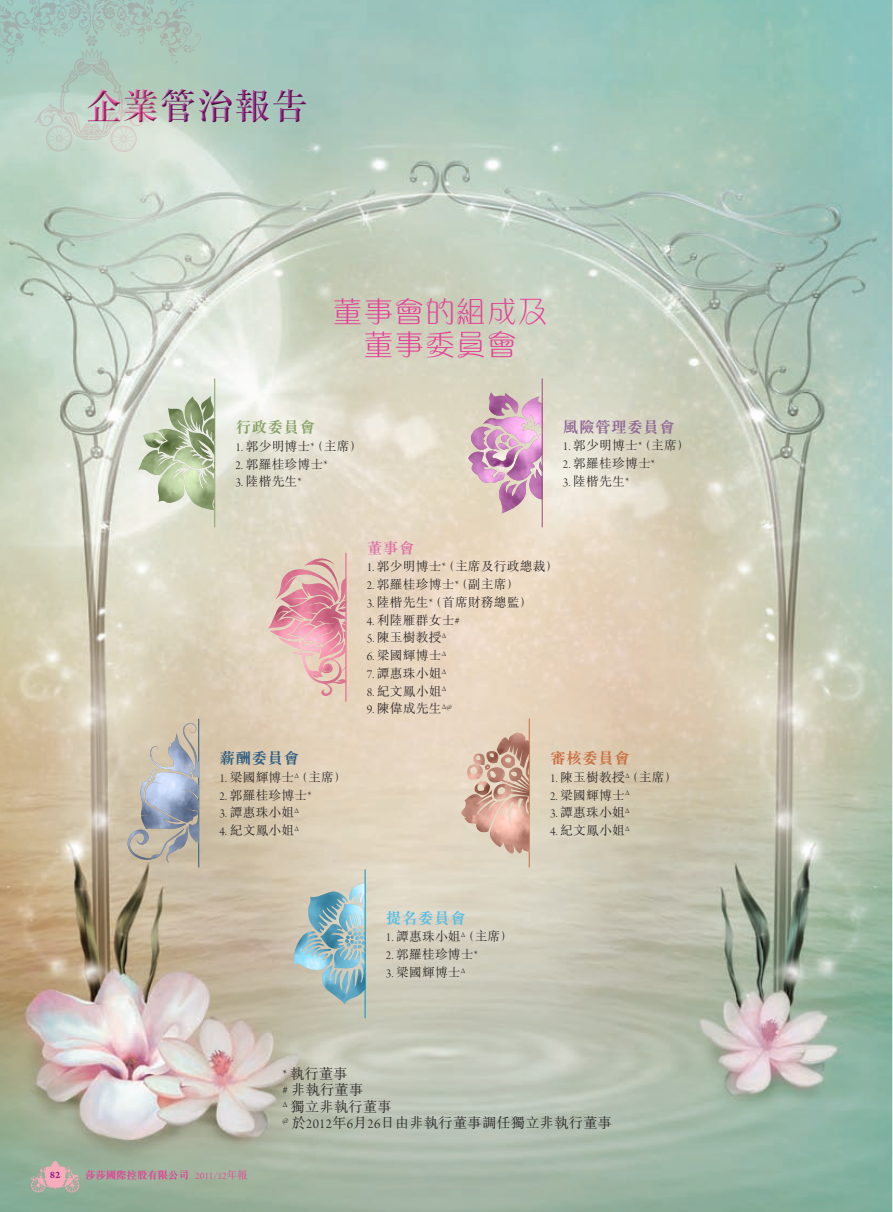
<style>
.page{position:relative;width:893px;height:1212px;background:#fff}
.page>*{position:absolute;margin:0;border:0;box-sizing:border-box;transform-origin:0 0}
.t1{font:700 37.5px "M Sung HK";letter-spacing:-.01em;color:#941b82}
.t2{font:300 30px/33px "M Gentle HK";letter-spacing:.03em;color:#e63d95;text-align:center}
.t3{font:700 15.75px "M Sung HK";letter-spacing:.02em;color:#906795}
.t4{font:700 15.75px "M Sung HK";letter-spacing:.02em;color:#87a267}
.t5{font:700 15.75px "M Sung HK";letter-spacing:.02em;color:#c96d3f}
.t6{font:700 15.75px "M Sung HK";letter-spacing:.02em;color:#2d5c81}
.t7{font:700 15.75px "M Sung HK";letter-spacing:.02em;color:#58bde3}
.t8{font:700 15.75px "M Sung HK";color:#dd75a6}
.t9{font:300 14.25px/16.5px "M Sung HK";letter-spacing:.015em;color:#231f20}
.t10{font:300 12.75px "M Sung HK";letter-spacing:.015em;color:#231f20}
.t11{font:700 10.5px "M Sung HK";letter-spacing:-.01em;color:#e63d95}
.t12{font:700 10.5px "Arno Pro";color:#941b82}
.s1{color:#e63d95}
.s2{font-family:"Arno Pro Light Display";font-weight:400}
.s3{font-weight:300}
</style>
<div class="page">
<img style="left:0;top:0;width:893px;height:1212px">
<div style="left:79px;top:79px;width:646px;height:65px;background:#231f20;opacity:.75"></div>
<svg style="left:0;top:0;width:201px;height:152px;background:#b2cbbf"></svg>
<hr style="left:214px;top:378px;width:1px;height:149px;background:#87a267">
<svg style="left:138px;top:396px;width:78px;height:114px;background:#c7d2b6"></svg>
<img style="left:158px;top:396px;width:57px;height:63px">
<hr style="left:529px;top:719px;width:1px;height:148px;background:#c96d3f">
<svg style="left:461px;top:731px;width:68px;height:123px;background:#ddbaa8"></svg>
<img style="left:466px;top:733px;width:63px;height:69px">
<svg style="left:468px;top:392px;width:74px;height:121px;background:#d6b7ba"></svg>
<img style="left:470px;top:392px;width:72px;height:89px">
<hr style="left:542px;top:378px;width:1px;height:149px;background:#9c4a7c">
<hr style="left:198px;top:719px;width:1px;height:148px;background:#2d5c81">
<svg style="left:122px;top:723px;width:77px;height:140px;background:#beb6a7"></svg>
<img style="left:144px;top:723px;width:55px;height:100px">
<hr style="left:346px;top:553px;width:1px;height:149px;background:#f0588d">
<svg style="left:268px;top:554px;width:79px;height:143px;background:#e7c0b9"></svg>
<img style="left:275px;top:558px;width:71px;height:68px">
<svg style="left:292px;top:883px;width:73px;height:121px;background:#a8bfbd"></svg>
<img style="left:307px;top:883px;width:58px;height:69px">
<hr style="left:365px;top:869px;width:1px;height:149px;background:#0094c2">
<svg style="left:31px;top:1160px;width:48px;height:32px;background:#beada7"></svg>
<h1 class="t1" style="left:85px;top:80px;width:225px"><span class="s1">企業</span>管治報告</h1>
<p class="t2" style="left:333px;top:293px;width:217px">董事會的組成及董事委員會</p>
<p class="t4" style="left:235px;top:416px;width:81px">行政委員會</p>
<p class="t10" style="left:235px;top:437px;width:128px"><span class="s2">1.</span> 郭少明博士<span class="s2">*</span> （主席）</p>
<p class="t10" style="left:235px;top:455px;width:94px"><span class="s2">2.</span> 郭羅桂珍博士<span class="s2">*</span></p>
<p class="t10" style="left:235px;top:473px;width:68px"><span class="s2">3.</span> 陸楷先生<span class="s2">*</span></p>
<p class="t3" style="left:563px;top:416px;width:113px">風險管理委員會</p>
<p class="t10" style="left:563px;top:437px;width:128px"><span class="s2">1.</span> 郭少明博士<span class="s2">*</span> （主席）</p>
<p class="t10" style="left:563px;top:454px;width:94px"><span class="s2">2.</span> 郭羅桂珍博士<span class="s2">*</span></p>
<p class="t10" style="left:563px;top:472px;width:68px"><span class="s2">3.</span> 陸楷先生<span class="s2">*</span></p>
<p class="t8" style="left:367px;top:537px;width:49px">董事會</p>
<p class="t10" style="left:367px;top:558px;width:193px"><span class="s2">1.</span> 郭少明博士<span class="s2">*</span> （主席及行政總裁）</p>
<p class="t10" style="left:367px;top:575px;width:154px"><span class="s2">2.</span> 郭羅桂珍博士<span class="s2">*</span> （副主席）</p>
<p class="t10" style="left:367px;top:593px;width:167px"><span class="s2">3.</span> 陸楷先生<span class="s2">*</span> （首席財務總監）</p>
<p class="t10" style="left:367px;top:611px;width:95px"><span class="s2">4.</span> 利陸雁群女士<span class="s2">#</span></p>
<p class="t10" style="left:367px;top:629px;width:81px"><span class="s2">5.</span> 陳玉樹教授<sup>Δ</sup></p>
<p class="t10" style="left:367px;top:646px;width:81px"><span class="s2">6.</span> 梁國輝博士<sup>Δ</sup></p>
<p class="t10" style="left:367px;top:664px;width:81px"><span class="s2">7.</span> 譚惠珠小姐<sup>Δ</sup></p>
<p class="t10" style="left:367px;top:682px;width:81px"><span class="s2">8.</span> 紀文鳳小姐<sup>Δ</sup></p>
<p class="t10" style="left:367px;top:700px;width:87px"><span class="s2">9.</span> 陳偉成先生<sup>Δ@</sup></p>
<p class="t6" style="left:219px;top:747px;width:81px">薪酬委員會</p>
<p class="t10" style="left:219px;top:768px;width:129px"><span class="s2">1.</span> 梁國輝博士<sup>Δ</sup>（主席）</p>
<p class="t10" style="left:219px;top:786px;width:94px"><span class="s2">2.</span> 郭羅桂珍博士<span class="s2">*</span></p>
<p class="t10" style="left:219px;top:804px;width:81px"><span class="s2">3.</span> 譚惠珠小姐<sup>Δ</sup></p>
<p class="t10" style="left:219px;top:821px;width:81px"><span class="s2">4.</span> 紀文鳳小姐<sup>Δ</sup></p>
<p class="t7" style="left:386px;top:907px;width:81px">提名委員會</p>
<p class="t10" style="left:386px;top:928px;width:129px"><span class="s2">1.</span> 譚惠珠小姐<sup>Δ</sup>（主席）</p>
<p class="t10" style="left:386px;top:945px;width:94px"><span class="s2">2.</span> 郭羅桂珍博士<span class="s2">*</span></p>
<p class="t10" style="left:386px;top:963px;width:81px"><span class="s2">3.</span> 梁國輝博士<sup>Δ</sup></p>
<p class="t5" style="left:550px;top:747px;width:81px">審核委員會</p>
<p class="t10" style="left:550px;top:768px;width:129px"><span class="s2">1.</span> 陳玉樹教授<sup>Δ</sup>（主席）</p>
<p class="t10" style="left:550px;top:786px;width:81px"><span class="s2">2.</span> 梁國輝博士<sup>Δ</sup></p>
<p class="t10" style="left:550px;top:804px;width:81px"><span class="s2">3.</span> 譚惠珠小姐<sup>Δ</sup></p>
<p class="t10" style="left:550px;top:821px;width:81px"><span class="s2">4.</span> 紀文鳳小姐<sup>Δ</sup></p>
<p class="t12" style="left:50px;top:1168px;width:12px">82</p>
<p class="t11" style="left:85px;top:1168px;width:164px">莎莎國際控股有限公司 <span class="s2">2011/12</span><span class="s3">年報</span></p>
<p class="t9" style="left:283px;top:1064px;width:331px"><span class="s2">*</span> 執行董事<br><span class="s2">#</span> 非執行董事<br><sup>Δ</sup> 獨立非執行董事<br><sup>@</sup> 於<span class="s2">2012</span>年<span class="s2">6</span>月<span class="s2">26</span>日由非執行董事調任獨立非執行董事</p>
</div>
